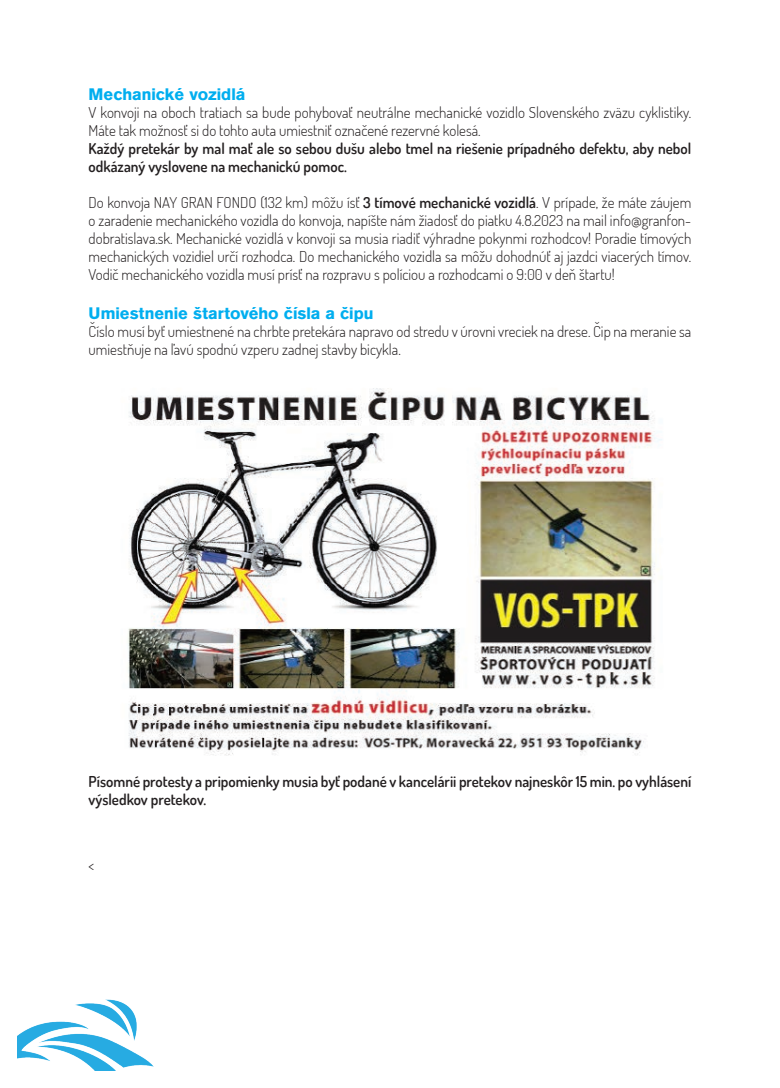
<style>
.page{position:relative;width:780px;height:1088px;background:#fff}
.page>*{position:absolute;margin:0;border:0;box-sizing:border-box;transform-origin:0 0}
.t1{font:700 17.5px "Accius TOT";color:#00aeef}
.t2{font:300 15px/18px "Dosis";color:#231f20}
.t3{font:600 15px/18px "Dosis";color:#231f20}
.s1{font-weight:600}
</style>
<div class="page">
<img style="left:18px;top:999px;width:136px;height:71px">
<img style="left:128px;top:388px;width:534px;height:368px">
<p class="t1" style="left:89px;top:85px;width:158px">Mechanické vozidlá</p>
<p class="t2" style="left:89px;top:103px;width:604px">V konvoji na oboch tratiach sa bude pohybovať neutrálne mechanické vozidlo Slovenského zväzu cyklistiky.<br>Máte tak možnosť si do tohto auta umiestniť označené rezervné kolesá.</p>
<p class="t3" style="left:89px;top:139px;width:604px">Každý pretekár by mal mať ale so sebou dušu alebo tmel na riešenie prípadného defektu, aby nebol odkázaný vyslovene na mechanickú pomoc.</p>
<p class="t2" style="left:89px;top:193px;width:604px;text-align:justify">Do konvoja NAY GRAN FONDO (132 km) môžu ísť <span class="s1">3 tímové mechanické vozidlá</span>. V prípade, že máte záujem o zaradenie mechanického vozidla do konvoja, napíšte nám žiadosť do piatku 4.8.2023 na mail info@granfon&shy;dobratislava.sk. Mechanické vozidlá v konvoji sa musia riadiť výhradne pokynmi rozhodcov! Poradie tímových mechanických vozidiel určí rozhodca. Do mechanického vozidla sa môžu dohodnúť aj jazdci viacerých tímov.<br>Vodič mechanického vozidla musí prísť na rozpravu s políciou a rozhodcami o 9:00 v deň štartu!</p>
<p class="t1" style="left:89px;top:304px;width:286px">Umiestnenie štartového čísla a čipu</p>
<p class="t2" style="left:89px;top:322px;width:604px">Číslo musí byť umiestnené na chrbte pretekára napravo od stredu v úrovni vreciek na drese. Čip na meranie sa umiestňuje na ľavú spodnú vzperu zadnej stavby bicykla.</p>
<p class="t3" style="left:89px;top:772px;width:604px">Písomné protesty a pripomienky musia byť podané v kancelárii pretekov najneskôr 15 min. po vyhlásení výsledkov pretekov.</p>
<p class="t2" style="left:89px;top:856px;width:7px">&lt;</p>
</div>
